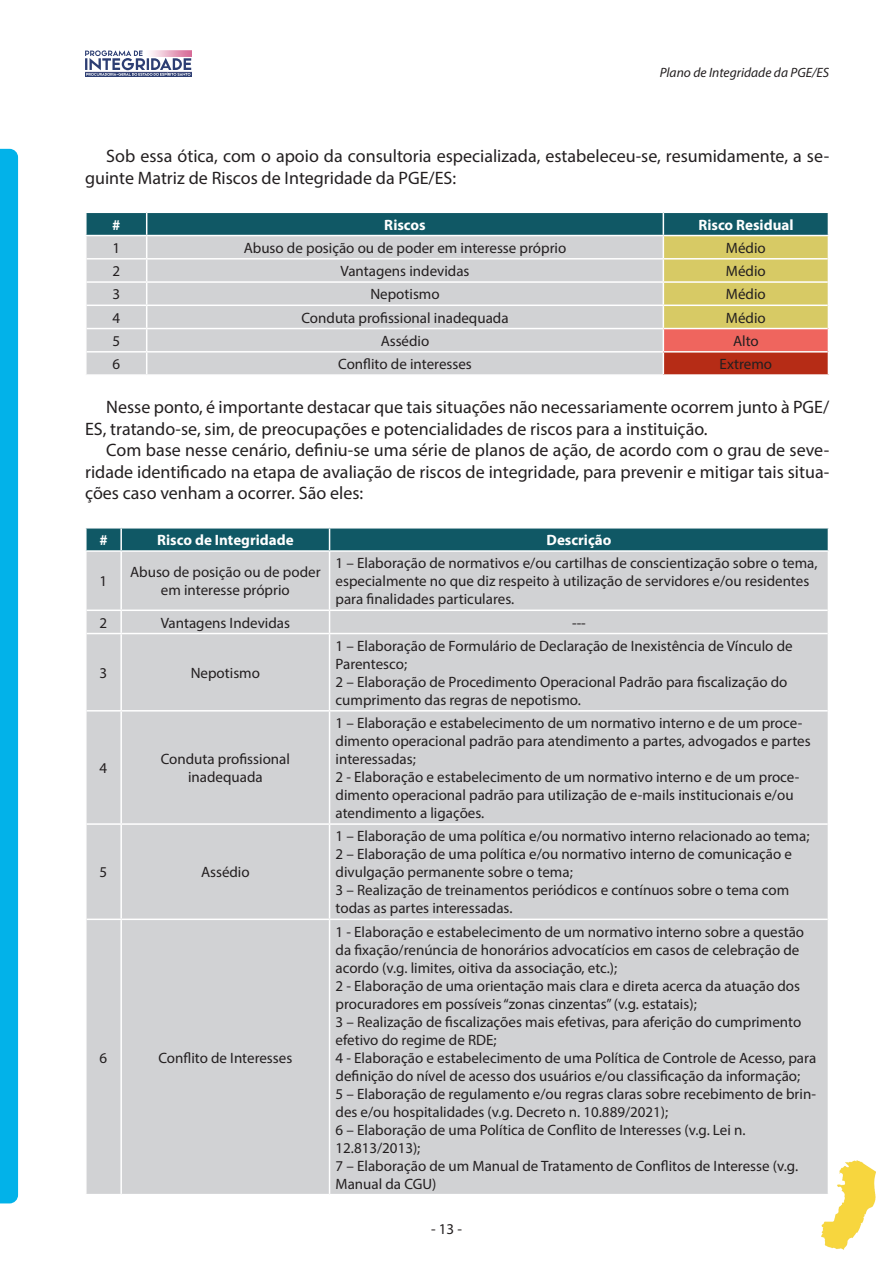
<style>
.page{position:relative;width:893px;height:1263px;background:#fff}
.page>*{position:absolute;margin:0;border:0;box-sizing:border-box;transform-origin:0 0}
.Texto{font:18px/21.6px "Myriad Pro";color:#231f20}
.t1{font:15px/18px "Myriad Pro";color:#231f20}
.t2{font:700 15px "Myriad Pro";color:#fff}
.t3{font:italic 13.5px "Myriad Pro";color:#231f20}
</style>
<div class="page">
<img style="left:85px;top:72px;width:106px;height:5px">
<img style="left:102px;top:72px;width:88px;height:4px">
<img style="left:85px;top:50px;width:58px;height:6px">
<img style="left:85px;top:58px;width:106px;height:12px">
<div style="left:0;top:149px;width:18px;height:1054px;background:#02b2e9"></div>
<img style="left:821px;top:1161px;width:54px;height:88px">
<svg style="left:86px;top:212px;width:743px;height:162px;background:#b8b8ae"></svg>
<hr style="left:87px;top:258px;width:60px;height:2px;background:#fff">
<hr style="left:147px;top:258px;width:516px;height:2px;background:#fff">
<hr style="left:663px;top:258px;width:165px;height:2px;background:#fff">
<hr style="left:87px;top:281px;width:60px;height:2px;background:#fff">
<hr style="left:147px;top:281px;width:516px;height:2px;background:#fff">
<hr style="left:663px;top:281px;width:165px;height:2px;background:#fff">
<hr style="left:87px;top:305px;width:60px;height:1px;background:#fff">
<hr style="left:147px;top:305px;width:516px;height:1px;background:#fff">
<hr style="left:663px;top:305px;width:165px;height:1px;background:#fff">
<hr style="left:87px;top:328px;width:60px;height:1px;background:#fff">
<hr style="left:147px;top:328px;width:516px;height:1px;background:#fff">
<hr style="left:663px;top:328px;width:165px;height:1px;background:#fff">
<hr style="left:87px;top:351px;width:60px;height:2px;background:#fff">
<hr style="left:147px;top:351px;width:516px;height:2px;background:#fff">
<hr style="left:663px;top:351px;width:165px;height:2px;background:#fff">
<div style="left:87px;top:552px;width:242px;height:642px;background:#d1d2d4"></div>
<div style="left:330px;top:552px;width:498px;height:642px;background:#d1d2d4"></div>
<hr style="left:828px;top:919px;width:1px;height:275px;background:#fff">
<hr style="left:330px;top:609px;width:498px;height:2px;background:#fff">
<hr style="left:330px;top:633px;width:498px;height:1px;background:#fff">
<hr style="left:330px;top:710px;width:498px;height:1px;background:#fff">
<hr style="left:330px;top:823px;width:498px;height:2px;background:#fff">
<hr style="left:330px;top:918px;width:498px;height:2px;background:#fff">
<hr style="left:330px;top:1194px;width:499px;height:1px;background:#fff">
<svg style="left:86px;top:528px;width:743px;height:23px;background:#1c606c"></svg>
<hr style="left:85px;top:550px;width:36px;height:2px;background:#fff">
<hr style="left:121px;top:550px;width:209px;height:2px;background:#fff">
<hr style="left:120px;top:552px;width:2px;height:57px;background:#fff">
<hr style="left:120px;top:611px;width:2px;height:22px;background:#fff">
<hr style="left:120px;top:634px;width:2px;height:76px;background:#fff">
<hr style="left:120px;top:711px;width:2px;height:112px;background:#fff">
<hr style="left:120px;top:825px;width:2px;height:93px;background:#fff">
<hr style="left:120px;top:920px;width:2px;height:274px;background:#fff">
<hr style="left:87px;top:609px;width:34px;height:2px;background:#fff">
<hr style="left:121px;top:609px;width:209px;height:2px;background:#fff">
<hr style="left:87px;top:633px;width:34px;height:1px;background:#fff">
<hr style="left:121px;top:633px;width:209px;height:1px;background:#fff">
<hr style="left:87px;top:710px;width:34px;height:1px;background:#fff">
<hr style="left:121px;top:710px;width:209px;height:1px;background:#fff">
<hr style="left:87px;top:823px;width:34px;height:2px;background:#fff">
<hr style="left:121px;top:823px;width:209px;height:2px;background:#fff">
<hr style="left:87px;top:918px;width:34px;height:2px;background:#fff">
<hr style="left:121px;top:918px;width:209px;height:2px;background:#fff">
<p class="t3" style="left:660px;top:64px;width:171px">Plano de Integridade da PGE/ES</p>
<p class="Texto" style="left:85px;top:145px;width:746px;text-indent:21px">Sob essa ótica, com o apoio da consultoria especializada, estabeleceu-se, resumidamente, a se&shy;guinte Matriz de Riscos de Integridade da PGE/ES:</p>
<p class="t2" style="left:112px;top:215px;width:10px">#</p>
<p class="t2" style="left:384px;top:215px;width:43px">Riscos</p>
<p class="t2" style="left:698px;top:215px;width:97px">Risco Residual</p>
<p class="t1" style="left:112px;top:239px;width:9px">1</p>
<p class="t1" style="left:244px;top:239px;width:324px">Abuso de posição ou de poder em interesse próprio</p>
<p class="t1" style="left:726px;top:239px;width:41px">Médio</p>
<p class="t1" style="left:112px;top:262px;width:9px">2</p>
<p class="t1" style="left:340px;top:262px;width:131px">Vantagens indevidas</p>
<p class="t1" style="left:726px;top:262px;width:41px">Médio</p>
<p class="t1" style="left:112px;top:285px;width:9px">3</p>
<p class="t1" style="left:370px;top:285px;width:71px">Nepotismo</p>
<p class="t1" style="left:726px;top:285px;width:41px">Médio</p>
<p class="t1" style="left:112px;top:308px;width:9px">4</p>
<p class="t1" style="left:301px;top:308px;width:209px">Conduta profissional inadequada</p>
<p class="t1" style="left:726px;top:308px;width:41px">Médio</p>
<p class="t1" style="left:112px;top:332px;width:9px">5</p>
<p class="t1" style="left:381px;top:332px;width:50px">Assédio</p>
<p class="t1" style="left:733px;top:332px;width:27px">Alto</p>
<p class="t1" style="left:112px;top:355px;width:9px">6</p>
<p class="t1" style="left:338px;top:355px;width:135px">Conflito de interesses</p>
<p class="t1" style="left:720px;top:355px;width:54px">Extremo</p>
<p class="Texto" style="left:85px;top:396px;width:746px;text-indent:21px">Nesse ponto, é importante destacar que tais situações não necessariamente ocorrem junto à PGE/<br>ES, tratando-se, sim, de preocupações e potencialidades de riscos para a instituição.</p>
<p class="Texto" style="left:85px;top:439px;width:746px;text-align:justify;text-indent:21px">Com base nesse cenário, definiu-se uma série de planos de ação, de acordo com o grau de seve&shy;ridade identificado na etapa de avaliação de riscos de integridade, para prevenir e mitigar tais situa&shy;ções caso venham a ocorrer. São eles:</p>
<p class="t2" style="left:99px;top:530px;width:10px">#</p>
<p class="t2" style="left:157px;top:530px;width:138px">Risco de Integridade</p>
<p class="t2" style="left:547px;top:530px;width:66px">Descrição</p>
<p class="t1" style="left:100px;top:572px;width:9px">1</p>
<p class="t1" style="left:130px;top:563px;width:192px;text-align:center">Abuso de posição ou de poder em interesse próprio</p>
<p class="t1" style="left:336px;top:554px;width:483px">1 – Elaboração de normativos e/ou cartilhas de conscientização sobre o tema, especialmente no que diz respeito à utilização de servidores e/ou residentes para finalidades particulares.</p>
<p class="t1" style="left:100px;top:613px;width:9px">2</p>
<p class="t1" style="left:161px;top:613px;width:131px">Vantagens Indevidas</p>
<p class="t1" style="left:572px;top:613px;width:15px">---</p>
<p class="t1" style="left:100px;top:663px;width:9px">3</p>
<p class="t1" style="left:191px;top:663px;width:71px">Nepotismo</p>
<p class="t1" style="left:336px;top:636px;width:459px">1 – Elaboração de Formulário de Declaração de Inexistência de Vínculo de<br>Parentesco;</p>
<p class="t1" style="left:336px;top:672px;width:453px">2 – Elaboração de Procedimento Operacional Padrão para fiscalização do cumprimento das regras de nepotismo.</p>
<p class="t1" style="left:100px;top:759px;width:9px">4</p>
<p class="t1" style="left:161px;top:750px;width:131px">Conduta profissional</p>
<p class="t1" style="left:188px;top:768px;width:76px">inadequada</p>
<p class="t1" style="left:100px;top:863px;width:9px">5</p>
<p class="t1" style="left:201px;top:863px;width:50px">Assédio</p>
<p class="t1" style="left:100px;top:1048px;width:9px">6</p>
<p class="t1" style="left:158px;top:1048px;width:135px">Conflito de Interesses</p>
<p class="t1" style="left:336px;top:714px;width:477px">1 – Elaboração e estabelecimento de um normativo interno e de um proce&shy;dimento operacional padrão para atendimento a partes, advogados e partes interessadas;</p>
<p class="t1" style="left:336px;top:768px;width:465px">2 - Elaboração e estabelecimento de um normativo interno e de um proce&shy;dimento operacional padrão para utilização de e-mails institucionais e/ou atendimento a ligações.</p>
<p class="t1" style="left:336px;top:827px;width:475px">1 – Elaboração de uma política e/ou normativo interno relacionado ao tema;</p>
<p class="t1" style="left:336px;top:845px;width:458px">2 – Elaboração de uma política e/ou normativo interno de comunicação e divulgação permanente sobre o tema;</p>
<p class="t1" style="left:336px;top:881px;width:455px">3 – Realização de treinamentos periódicos e contínuos sobre o tema com todas as partes interessadas.</p>
<p class="t1" style="left:336px;top:922px;width:470px">1 - Elaboração e estabelecimento de um normativo interno sobre a questão da fixação/renúncia de honorários advocatícios em casos de celebração de acordo (v.g. limites, oitiva da associação, etc.);</p>
<p class="t1" style="left:336px;top:976px;width:466px">2 - Elaboração de uma orientação mais clara e direta acerca da atuação dos procuradores em possíveis “zonas cinzentas” (v.g. estatais);</p>
<p class="t1" style="left:336px;top:1012px;width:467px">3 – Realização de fiscalizações mais efetivas, para aferição do cumprimento efetivo do regime de RDE;</p>
<p class="t1" style="left:336px;top:1048px;width:482px">4 - Elaboração e estabelecimento de uma Política de Controle de Acesso, para definição do nível de acesso dos usuários e/ou classificação da informação;</p>
<p class="t1" style="left:336px;top:1084px;width:482px">5 – Elaboração de regulamento e/ou regras claras sobre recebimento de brin&shy;des e/ou hospitalidades (v.g. Decreto n. 10.889/2021);</p>
<p class="t1" style="left:336px;top:1120px;width:411px">6 – Elaboração de uma Política de Conflito de Interesses (v.g. Lei n.<br>12.813/2013);</p>
<p class="t1" style="left:336px;top:1156px;width:464px">7 – Elaboração de um Manual de Tratamento de Conflitos de Interesse (v.g.<br>Manual da CGU)</p>
<p class="t1" style="left:431px;top:1219px;width:32px">- 13 -</p>
</div>
